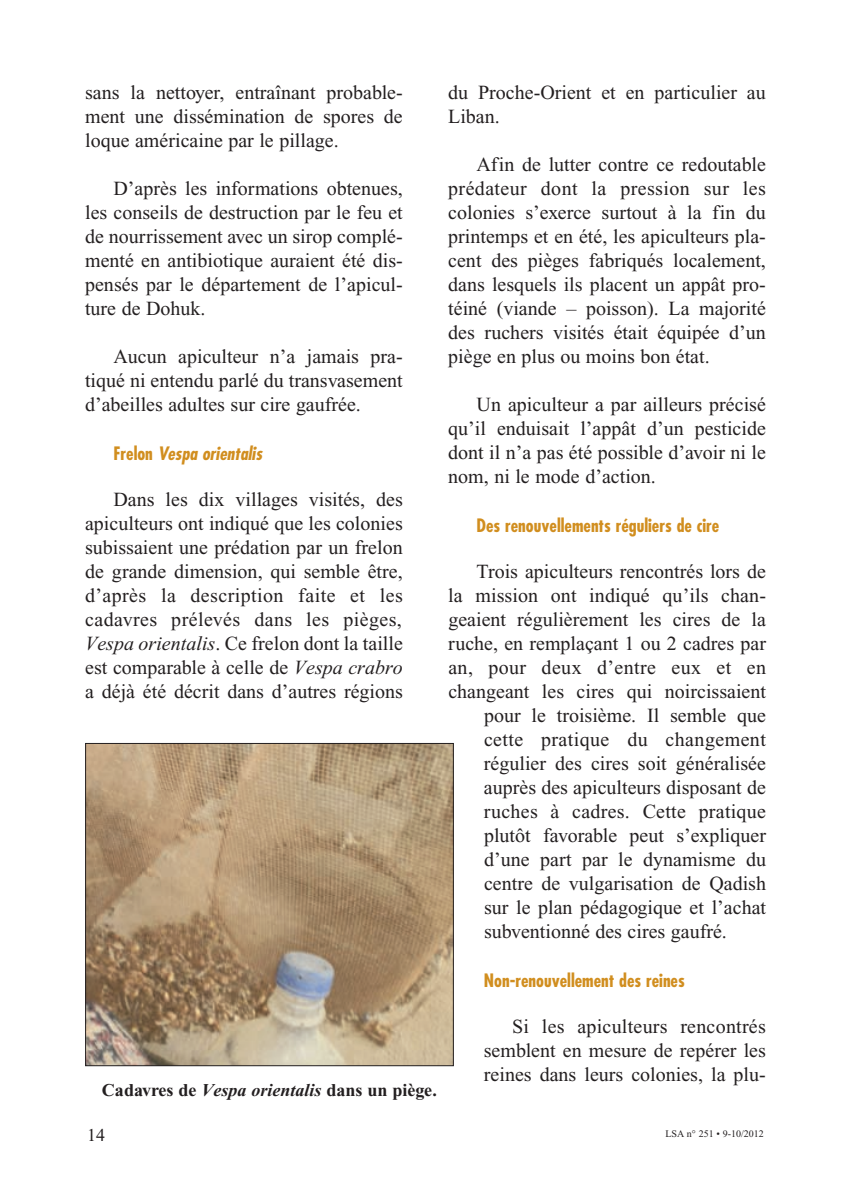
<style>
.page{position:relative;width:851px;height:1191px;background:#fff}
.page>*{position:absolute;margin:0;border:0;box-sizing:border-box;transform-origin:0 0}
.t1{font:20px/24px "Times New Roman";color:#231f20;text-align:justify}
.t2{font:20px "Times New Roman";letter-spacing:.02em;color:#231f20}
.t3{font:700 condensed 18px "Futura";color:#d18e1f}
.t4{font:700 18px "Times New Roman";color:#231f20}
.t5{font:italic 700 condensed 18px "Futura";color:#d18e1f}
.t6{font:18px "Times New Roman";color:#231f20}
.t7{font:10px "Times New Roman";color:#231f20}
.s1{font-style:normal}
.s2{font-style:italic}
</style>
<div class="page">
<img style="left:87px;top:745px;width:365px;height:319px">
<div style="left:85px;top:743px;width:369px;height:323px;border:1px solid #231f20"></div>
<p class="t1" style="left:85px;top:82px;width:319px">sans la nettoyer, entraînant probable&shy;ment une dissémination de spores de loque américaine par le pillage.</p>
<p class="t1" style="left:85px;top:178px;width:319px;text-indent:28px">D’après les informations obtenues, les conseils de destruction par le feu et de nourrissement avec un sirop complé&shy;menté en antibiotique auraient été dis&shy;pensés par le département de l’apicul&shy;ture de Dohuk.</p>
<p class="t1" style="left:85px;top:346px;width:319px;text-indent:28px">Aucun apiculteur n’a jamais pra&shy;tiqué ni entendu parlé du transvasement d’abeilles adultes sur cire gaufrée.</p>
<p class="t5" style="left:113px;top:445px;width:150px"><span class="s1">Frelon</span> Vespa orientalis</p>
<p class="t1" style="left:85px;top:489px;width:319px;text-indent:28px">Dans les dix villages visités, des apiculteurs ont indiqué que les colonies subissaient une prédation par un frelon de grande dimension, qui semble être, d’après la description faite et les cadavres prélevés dans les pièges, <span class="s2">Vespa orientalis</span>. Ce frelon dont la taille est comparable à celle de <span class="s2">Vespa crabro </span>a déjà été décrit dans d’autres régions</p>
<p class="t4" style="left:102px;top:1084px;width:336px">Cadavres de <span class="s2">Vespa orientalis</span> dans un piège.</p>
<p class="t1" style="left:448px;top:82px;width:319px">du Proche-Orient et en particulier au<br>Liban.</p>
<p class="t1" style="left:448px;top:154px;width:319px;text-indent:28px">Afin de lutter contre ce redoutable prédateur dont la pression sur les colonies s’exerce surtout à la fin du printemps et en été, les apiculteurs pla&shy;cent des pièges fabriqués localement, dans lesquels ils placent un appât pro&shy;téiné (viande – poisson). La majorité des ruchers visités était équipée d’un piège en plus ou moins bon état.</p>
<p class="t1" style="left:448px;top:394px;width:319px;text-indent:28px">Un apiculteur a par ailleurs précisé qu’il enduisait l’appât d’un pesticide dont il n’a pas été possible d’avoir ni le nom, ni le mode d’action.</p>
<p class="t3" style="left:476px;top:517px;width:244px">Des renouvellements réguliers de cire</p>
<p class="t1" style="left:476px;top:561px;width:291px">Trois apiculteurs rencontrés lors de</p>
<p class="t1" style="left:448px;top:585px;width:319px">la mission ont indiqué qu’ils chan -</p>
<p class="t1" style="left:448px;top:609px;width:319px">geaient régulièrement les cires de la</p>
<p class="t1" style="left:448px;top:633px;width:319px">ruche, en remplaçant 1 ou 2 cadres par</p>
<p class="t2" style="left:448px;top:660px;width:319px">an, pour deux d’entre eux et en</p>
<p class="t1" style="left:448px;top:681px;width:319px">changeant les cires qui noircissaient</p>
<p class="t1" style="left:484px;top:705px;width:283px">pour le troisième. Il semble que</p>
<p class="t2" style="left:484px;top:732px;width:283px">cette pratique du changement</p>
<p class="t1" style="left:484px;top:753px;width:283px">régulier des cires soit généralisée</p>
<p class="t1" style="left:484px;top:777px;width:283px">auprès des apiculteurs disposant de</p>
<p class="t1" style="left:484px;top:801px;width:283px">ruches à cadres. Cette pratique</p>
<p class="t1" style="left:484px;top:825px;width:283px">plutôt favorable peut s’expliquer</p>
<p class="t1" style="left:484px;top:849px;width:283px">d’une part par le dynamisme du</p>
<p class="t1" style="left:484px;top:873px;width:283px">centre de vulgarisation de Qadish</p>
<p class="t1" style="left:484px;top:897px;width:283px">sur le plan pédagogique et l’achat</p>
<p class="t1" style="left:484px;top:921px;width:244px">subventionné des cires gaufré.</p>
<p class="t3" style="left:484px;top:972px;width:202px">Non-renouvellement des reines</p>
<p class="t1" style="left:484px;top:1016px;width:283px;text-indent:28px">Si les apiculteurs rencontrés semblent en mesure de repérer les reines dans leurs colonies, la plu-</p>
<p class="t6" style="left:87px;top:1129px;width:19px">14</p>
<p class="t7" style="left:665px;top:1129px;width:100px">LSA n° 251 • 9-10/2012</p>
</div>
